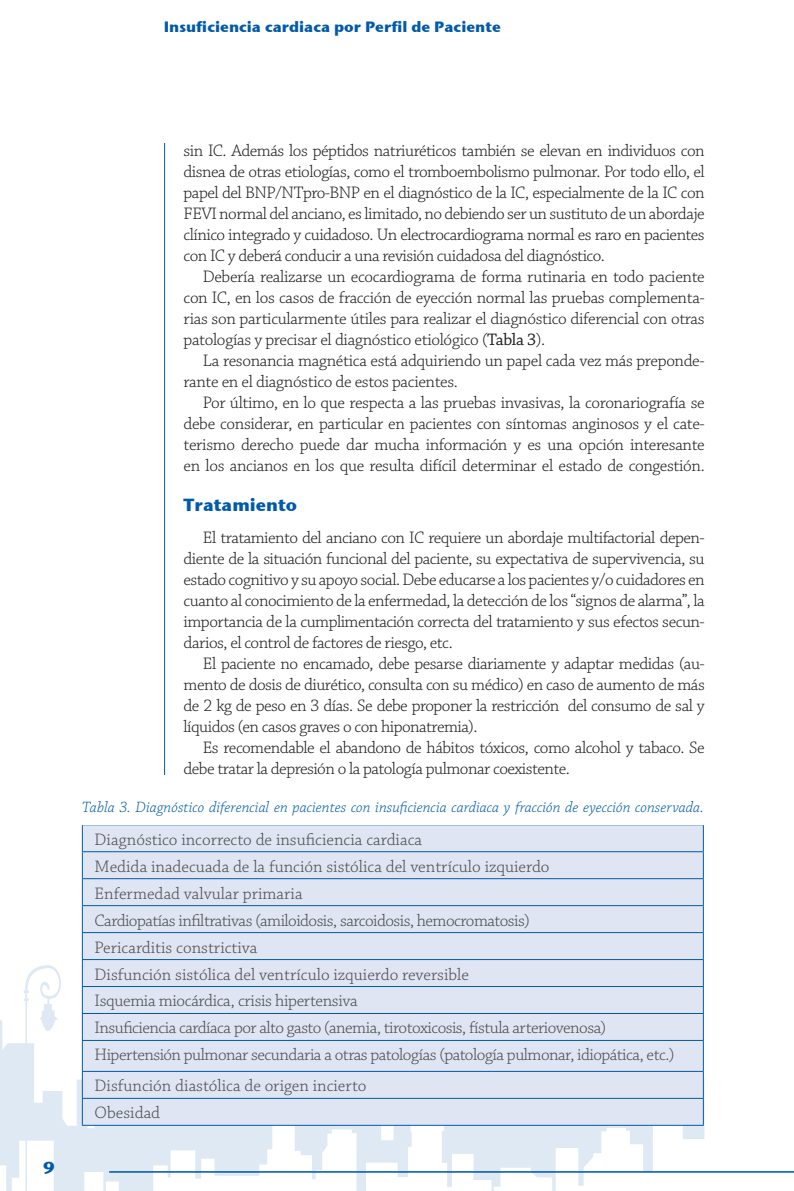
<style>
.page{position:relative;width:794px;height:1191px;background:#fff}
.page>*{position:absolute;margin:0;border:0;box-sizing:border-box;transform-origin:0 0}
.t1{font:300 17.5px/21px "Chaparral Pro";letter-spacing:-.025em;color:#231f20;text-align:justify}
.t2{font:300 17.5px "Chaparral Pro";letter-spacing:-.015em;color:#4b4c4d}
.t3{font:700 17.5px "Stone Sans ITC";color:#015aaa}
.t4{font:700 17.5px "Stone Sans ITCTT";color:#015aaa}
.t5{font:italic 300 15.75px "Chaparral Pro";color:#015aaa}
.t6{font:700 14.88px "Stone Sans ITC";color:#015aaa}
.s1{font-weight:400}
</style>
<div class="page">
<hr style="left:109px;top:1171px;width:685px;height:1px;background:#015aaa">
<hr style="left:164px;top:143px;width:1px;height:947px;background:#015aaa">
<svg style="left:0;top:992px;width:704px;height:199px;fill:#dee9f4"></svg>
<svg style="left:23px;top:965px;width:38px;height:226px"></svg>
<div style="left:83px;top:825px;width:620px;height:299px;background:#e0e5f3"></div>
<hr style="left:82px;top:824px;width:622px;height:1px;background:#015aaa">
<hr style="left:82px;top:851px;width:622px;height:1px;background:#015aaa">
<hr style="left:82px;top:878px;width:622px;height:1px;background:#015aaa">
<hr style="left:82px;top:905px;width:622px;height:1px;background:#015aaa">
<hr style="left:82px;top:932px;width:622px;height:1px;background:#015aaa">
<hr style="left:82px;top:959px;width:622px;height:1px;background:#015aaa">
<hr style="left:82px;top:986px;width:622px;height:1px;background:#015aaa">
<hr style="left:82px;top:1013px;width:622px;height:1px;background:#015aaa">
<svg style="left:82px;top:825px;width:1px;height:215px"></svg>
<svg style="left:703px;top:825px;width:1px;height:215px"></svg>
<hr style="left:82px;top:1040px;width:622px;height:1px;background:#015aaa">
<hr style="left:82px;top:1040px;width:1px;height:31px;background:#015aaa">
<hr style="left:703px;top:1040px;width:1px;height:31px;background:#015aaa">
<hr style="left:82px;top:1071px;width:622px;height:1px;background:#015aaa">
<hr style="left:82px;top:1098px;width:622px;height:1px;background:#015aaa">
<svg style="left:82px;top:1071px;width:1px;height:53px"></svg>
<svg style="left:703px;top:1071px;width:1px;height:53px"></svg>
<hr style="left:82px;top:1124px;width:622px;height:1px;background:#015aaa">
<div style="left:82px;top:774px;width:622px;height:50px;background:#fff"></div>
<p class="t6" style="left:164px;top:14px;width:338px">Insuficiencia cardiaca por Perfil de Paciente</p>
<p class="t4" style="left:43px;top:1152px;width:13px">9</p>
<p class="t1" style="left:184px;top:141px;width:522px">sin IC. Además los péptidos natriuréticos también se elevan en individuos con disnea de otras etiologías, como el tromboembolismo pulmonar. Por todo ello, el papel del BNP/NTpro-BNP en el diagnóstico de la IC, especialmente de la IC con FEVI normal del anciano, es limitado, no debiendo ser un sustituto de un abordaje clínico integrado y cuidadoso. Un electrocardiograma normal es raro en pacientes con IC y deberá conducir a una revisión cuidadosa del diagnóstico.</p>
<p class="t1" style="left:184px;top:267px;width:522px;text-indent:19px">Debería realizarse un ecocardiograma de forma rutinaria en todo paciente con IC, en los casos de fracción de eyección normal las pruebas complementa&shy;rias son particularmente útiles para realizar el diagnóstico diferencial con otras patologías y precisar el diagnóstico etiológico (<span class="s1">Tabla 3</span>).</p>
<p class="t1" style="left:184px;top:351px;width:522px;text-indent:19px">La resonancia magnética está adquiriendo un papel cada vez más preponde&shy;rante en el diagnóstico de estos pacientes.</p>
<p class="t1" style="left:184px;top:393px;width:522px;text-indent:19px">Por último, en lo que respecta a las pruebas invasivas, la coronariografía se debe considerar, en particular en pacientes con síntomas anginosos y el cate&shy;terismo derecho puede dar mucha información y es una opción interesante en los ancianos en los que resulta difícil determinar el estado de congestión.</p>
<p class="t3" style="left:184px;top:489px;width:115px">Tratamiento</p>
<p class="t1" style="left:184px;top:527px;width:522px;text-indent:19px">El tratamiento del anciano con IC requiere un abordaje multifactorial depen&shy;diente de la situación funcional del paciente, su expectativa de supervivencia, su estado cognitivo y su apoyo social. Debe educarse a los pacientes y/o cuidadores en cuanto al conocimiento de la enfermedad, la detección de los “signos de alarma”, la importancia de la cumplimentación correcta del tratamiento y sus efectos secun&shy;darios, el control de factores de riesgo, etc.</p>
<p class="t1" style="left:184px;top:653px;width:523px;text-indent:19px">El paciente no encamado, debe pesarse diariamente y adaptar medidas (au&shy;mento de dosis de diurético, consulta con su médico) en caso de aumento de más de 2 kg de peso en 3 días. Se debe proponer la restricción del consumo de sal y líquidos (en casos graves o con hiponatremia).</p>
<p class="t1" style="left:184px;top:737px;width:522px;text-indent:19px">Es recomendable el abandono de hábitos tóxicos, como alcohol y tabaco. Se debe tratar la depresión o la patología pulmonar coexistente.</p>
<p class="t5" style="left:82px;top:798px;width:623px">Tabla 3. Diagnóstico diferencial en pacientes con insuficiencia cardiaca y fracción de eyección conservada.</p>
<p class="t2" style="left:95px;top:829px;width:329px">Diagnóstico incorrecto de insuficiencia cardiaca</p>
<p class="t2" style="left:95px;top:856px;width:456px">Medida inadecuada de la función sistólica del ventrículo izquierdo</p>
<p class="t2" style="left:95px;top:883px;width:210px">Enfermedad valvular primaria</p>
<p class="t2" style="left:95px;top:910px;width:436px">Cardiopatías infiltrativas (amiloidosis, sarcoidosis, hemocromatosis)</p>
<p class="t2" style="left:95px;top:937px;width:164px">Pericarditis constrictiva</p>
<p class="t2" style="left:95px;top:964px;width:376px">Disfunción sistólica del ventrículo izquierdo reversible</p>
<p class="t2" style="left:95px;top:991px;width:265px">Isquemia miocárdica, crisis hipertensiva</p>
<p class="t2" style="left:95px;top:1018px;width:513px">Insuficiencia cardíaca por alto gasto (anemia, tirotoxicosis, fístula arteriovenosa)</p>
<p class="t2" style="left:95px;top:1045px;width:581px">Hipertensión pulmonar secundaria a otras patologías (patología pulmonar, idiopática, etc.)</p>
<p class="t2" style="left:95px;top:1076px;width:273px">Disfunción diastólica de origen incierto</p>
<p class="t2" style="left:95px;top:1103px;width:67px">Obesidad</p>
</div>
